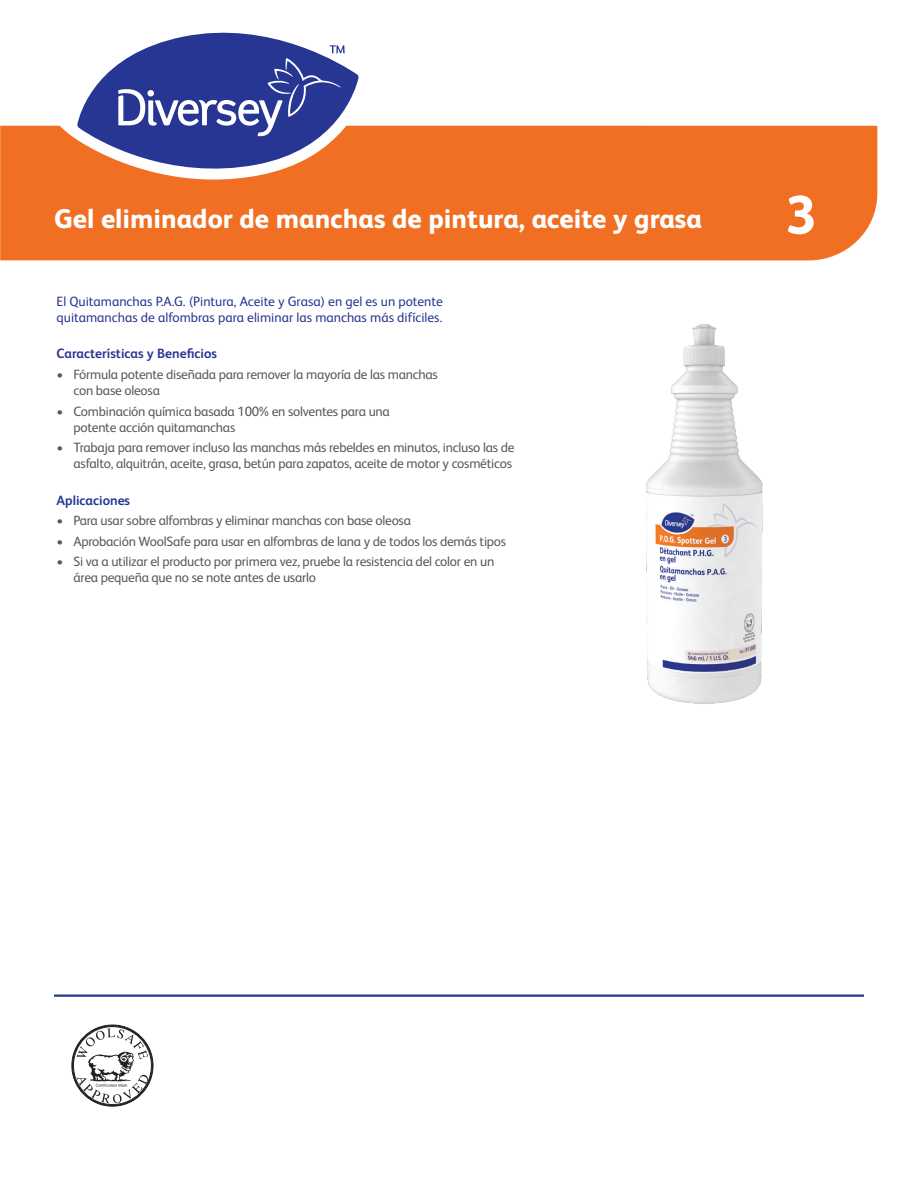
<style>
.page{position:relative;width:918px;height:1188px;background:#fff}
.page>*{position:absolute;margin:0;border:0;box-sizing:border-box;transform-origin:0 0}
.t1{font:800 54px "FS Albert Pro";color:#fff}
.t2{font:800 27px "FS Albert Pro";color:#fff}
.t3{font:13.5px/16.2px "FS Albert Pro";letter-spacing:-.02em;color:#57585a}
.t4{font:13.5px/16.2px "FS Albert Pro";color:#263692}
.t5{font:700 13.5px "FS Albert Pro";color:#263692}
</style>
<div class="page">
<div style="left:0;top:126px;width:877px;height:134px;background:#f16f23"></div>
<hr style="left:54px;top:995px;width:810px;height:2px;background:#263692">
<div style="left:73px;top:1026px;width:79px;height:79px;border:1px solid #231f20;border-radius:50%"></div>
<svg style="left:77px;top:1029px;width:72px;height:74px"></svg>
<img style="left:646px;top:324px;width:117px;height:380px">
<svg style="left:57px;top:125px;width:317px;height:55px;background:#f27a34"></svg>
<svg style="left:77px;top:32px;width:282px;height:149px"></svg>
<svg style="left:118px;top:45px;width:227px;height:91px;background:#4b58a4"></svg>
<h2 class="t2" style="left:54px;top:197px;width:650px">Gel eliminador de manchas de pintura, aceite y grasa</h2>
<p class="t4" style="left:57px;top:292px;width:388px">El Quitamanchas P.A.G. (Pintura, Aceite y Grasa) en gel es un potente quitamanchas de alfombras para eliminar las manchas más difíciles.</p>
<p class="t5" style="left:57px;top:344px;width:162px">Características y Beneficios</p>
<p class="t3" style="left:74px;top:365px;width:366px;text-indent:-17px">• Fórmula potente diseñada para remover la mayoría de las manchas con base oleosa</p>
<p class="t3" style="left:74px;top:402px;width:318px;text-indent:-17px">• Combinación química basada 100% en solventes para una potente acción quitamanchas</p>
<p class="t3" style="left:57px;top:438px;width:460px;text-align:right">• Trabaja para remover incluso las manchas más rebeldes en minutos, incluso las de asfalto, alquitrán, aceite, grasa, betún para zapatos, aceite de motor y cosméticos</p>
<p class="t5" style="left:57px;top:491px;width:75px">Aplicaciones</p>
<p class="t3" style="left:57px;top:512px;width:356px">• Para usar sobre alfombras y eliminar manchas con base oleosa</p>
<p class="t3" style="left:57px;top:532px;width:451px">• Aprobación WoolSafe para usar en alfombras de lana y de todos los demás tipos</p>
<p class="t3" style="left:74px;top:552px;width:422px;text-indent:-17px">• Si va a utilizar el producto por primera vez, pruebe la resistencia del color en un área pequeña que no se note antes de usarlo</p>
<h1 class="t1" style="left:786px;top:173px;width:32px">3</h1>
</div>
